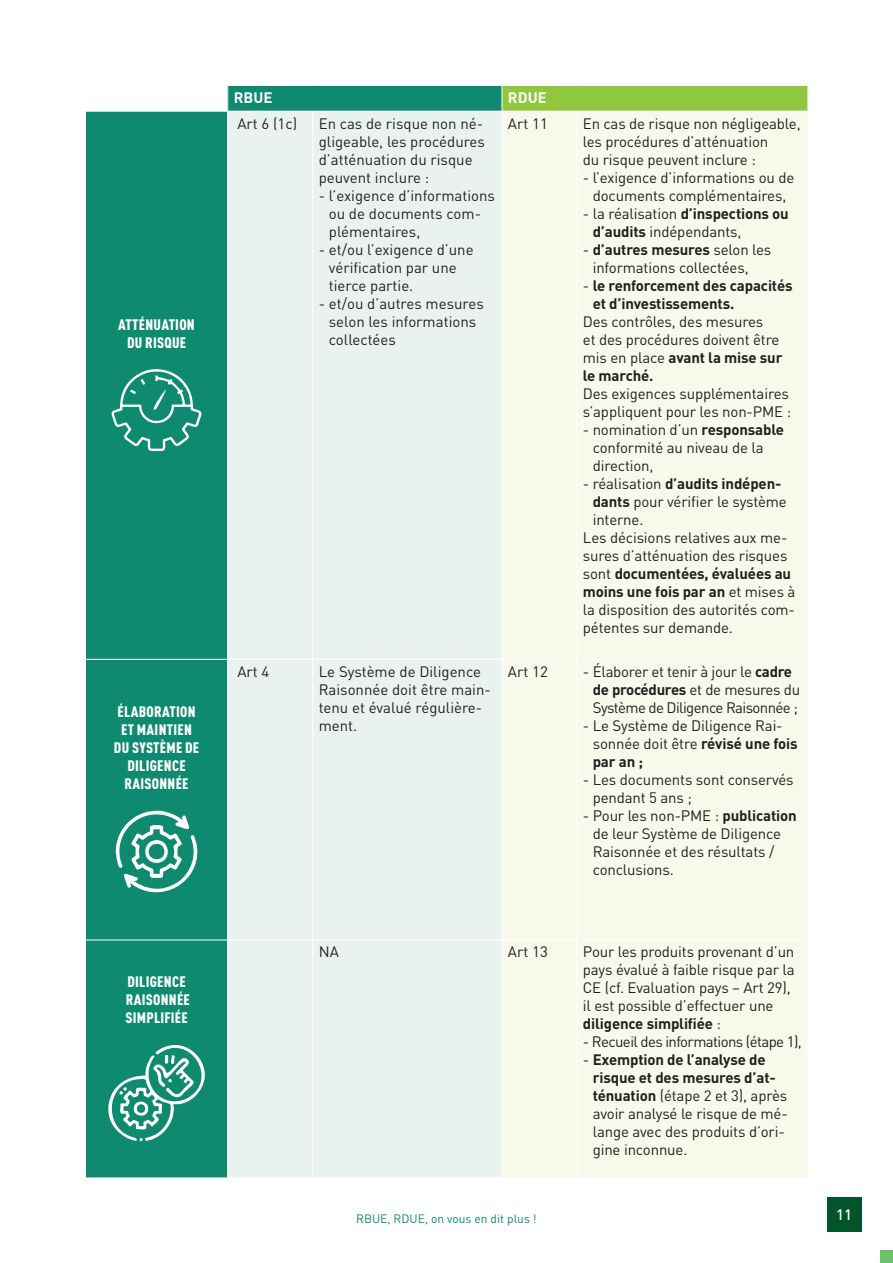
<style>
.page{position:relative;width:893px;height:1263px;background:#fff}
.page>*{position:absolute;margin:0;border:0;box-sizing:border-box;transform-origin:0 0}
.t1{font:15px/18px "DIN Pro";letter-spacing:-.01em;color:#241f1f}
.t2{font:700 15px/18px "DIN Pro";letter-spacing:-.01em;color:#241f1f}
.t3{font:15px/18px "DIN Pro";letter-spacing:-.04em;color:#241f1f}
.t4{font:900 condensed 15px/18px "DIN Pro";letter-spacing:.02em;color:#fff;text-align:center}
.t5{font:700 15px "DIN Pro";color:#fff}
.t6{font:500 15px "DIN Pro";color:#fff}
.t7{font:12px "DIN Pro";color:#0d8a6f}
.s1{font-weight:700}
.s2{font-weight:400}
</style>
<div class="page">
<div style="left:827px;top:1197px;width:34px;height:34px;background:#00552a"></div>
<div style="left:880px;top:1250px;width:13px;height:13px;background:#6ec269"></div>
<div style="left:228px;top:85px;width:274px;height:26px;background:#0d8a6f"></div>
<div style="left:502px;top:85px;width:306px;height:26px;background:#90c73d"></div>
<div style="left:86px;top:112px;width:141px;height:1065px;background:#0d8a6f"></div>
<div style="left:228px;top:112px;width:273px;height:1065px;background:#eaf2ef"></div>
<div style="left:503px;top:112px;width:304px;height:1065px;background:#f7faeb"></div>
<hr style="left:228px;top:85px;width:85px;height:1px;background:#fff">
<svg style="left:227px;top:86px;width:1px;height:25px"></svg>
<hr style="left:313px;top:85px;width:189px;height:1px;background:#fff">
<hr style="left:502px;top:85px;width:75px;height:1px;background:#fff">
<svg style="left:502px;top:86px;width:1px;height:25px"></svg>
<hr style="left:577px;top:85px;width:231px;height:1px;background:#fff">
<svg style="left:807px;top:86px;width:1px;height:25px"></svg>
<hr style="left:312px;top:112px;width:1px;height:547px;background:#fff">
<hr style="left:576px;top:112px;width:1px;height:547px;background:#fff">
<hr style="left:85px;top:659px;width:143px;height:1px;background:#fff">
<hr style="left:228px;top:659px;width:85px;height:1px;background:#fff">
<hr style="left:313px;top:659px;width:189px;height:1px;background:#fff">
<hr style="left:312px;top:660px;width:1px;height:279px;background:#fff">
<hr style="left:502px;top:659px;width:75px;height:1px;background:#fff">
<hr style="left:577px;top:659px;width:231px;height:1px;background:#fff">
<hr style="left:576px;top:660px;width:1px;height:279px;background:#fff">
<hr style="left:85px;top:939px;width:143px;height:1px;background:#fff">
<hr style="left:228px;top:939px;width:85px;height:1px;background:#fff">
<hr style="left:313px;top:939px;width:189px;height:1px;background:#fff">
<hr style="left:312px;top:940px;width:1px;height:237px;background:#fff">
<hr style="left:502px;top:939px;width:75px;height:1px;background:#fff">
<hr style="left:577px;top:939px;width:231px;height:1px;background:#fff">
<hr style="left:576px;top:940px;width:1px;height:237px;background:#fff">
<svg style="left:111px;top:368px;width:91px;height:83px;background:#319b84"></svg>
<svg style="left:114px;top:808px;width:87px;height:98px"></svg>
<svg style="left:104px;top:1030px;width:117px;height:116px;background:#319b84"></svg>
<p class="t4" style="left:118px;top:314px;width:78px">ATTÉNUATION<br>DU RISQUE</p>
<p class="t4" style="left:114px;top:701px;width:87px">ÉLABORATION<br>ET MAINTIEN<br>DU SYSTÈME DE<br>DILIGENCE<br>RAISONNÉE</p>
<p class="t4" style="left:125px;top:972px;width:66px;text-align:left">DILIGENCE<br>RAISONNÉE<br>SIMPLIFIÉE</p>
<p class="t5" style="left:234px;top:87px;width:40px">RBUE</p>
<p class="t5" style="left:508px;top:87px;width:40px">RDUE</p>
<p class="t1" style="left:237px;top:114px;width:61px">Art 6 (1c)</p>
<p class="t1" style="left:319px;top:114px;width:168px">En cas de risque non né&shy;gligeable, les procédures d’atténuation du risque peuvent inclure :</p>
<p class="t1" style="left:329px;top:186px;width:168px;text-indent:-10px">- l’exigence d’informations ou de documents com&shy;plémentaires,</p>
<p class="t1" style="left:329px;top:240px;width:146px;text-indent:-10px">- et/ou l’exigence d’une vérification par une tierce partie.</p>
<p class="t1" style="left:329px;top:294px;width:156px;text-indent:-10px">- et/ou d’autres mesures selon les informations collectées</p>
<p class="t1" style="left:508px;top:114px;width:41px">Art 11</p>
<p class="t1" style="left:583px;top:114px;width:219px">En cas de risque non négligeable, les procédures d’atténuation<br>du risque peuvent inclure :</p>
<p class="t1" style="left:583px;top:168px;width:213px;text-align:center">- l’exigence d’informations ou de documents complémentaires,</p>
<p class="t1" style="left:593px;top:204px;width:198px;text-indent:-10px">- la réalisation <span class="s1">d’inspections ou d’audits</span> indépendants,</p>
<p class="t1" style="left:593px;top:240px;width:180px;text-indent:-10px">- <span class="s1">d’autres mesures</span> selon les informations collectées,</p>
<p class="t2" style="left:593px;top:276px;width:201px;text-indent:-10px"><span class="s2">-</span> le renforcement des capacités et d’investissements.</p>
<p class="t1" style="left:583px;top:312px;width:201px">Des contrôles, des mesures<br>et des procédures doivent être mis en place <span class="s1">avant la mise sur le marché.</span></p>
<p class="t1" style="left:583px;top:384px;width:210px">Des exigences supplémentaires s’appliquent pour les non-PME :</p>
<p class="t1" style="left:593px;top:420px;width:193px;text-indent:-10px">- nomination d’un <span class="s1">responsable </span>conformité au niveau de la direction,</p>
<p class="t2" style="left:583px;top:474px;width:200px"><span class="s2">- réalisation</span> d’audits indépen-</p>
<p class="t1" style="left:593px;top:492px;width:196px"><span class="s1">dants</span> pour vérifier le système</p>
<p class="t1" style="left:593px;top:510px;width:52px">interne.</p>
<p class="t1" style="left:583px;top:528px;width:206px">Les décisions relatives aux me-</p>
<p class="t1" style="left:583px;top:546px;width:206px">sures d’atténuation des risques</p>
<p class="t2" style="left:583px;top:564px;width:210px"><span class="s2">sont</span> documentées, évaluées au</p>
<p class="t2" style="left:583px;top:582px;width:214px">moins une fois par an <span class="s2">et mises à</span></p>
<p class="t1" style="left:583px;top:600px;width:214px">la disposition des autorités com-</p>
<p class="t1" style="left:583px;top:618px;width:152px">pétentes sur demande.</p>
<p class="t1" style="left:237px;top:662px;width:34px">Art 4</p>
<p class="t1" style="left:319px;top:662px;width:174px">Le Système de Diligence<br>Raisonnée doit être main&shy;tenu et évalué régulière&shy;ment.</p>
<p class="t1" style="left:508px;top:662px;width:41px">Art 12</p>
<p class="t3" style="left:593px;top:662px;width:209px;text-indent:-10px">- Élaborer et tenir à jour le <span class="s1">cadre de procédures</span> et de mesures du<br>Système de Diligence Raisonnée ;</p>
<p class="t1" style="left:593px;top:716px;width:207px;text-indent:-10px">- Le Système de Diligence Rai&shy;sonnée doit être <span class="s1">révisé une fois par an ;</span></p>
<p class="t1" style="left:593px;top:770px;width:202px;text-indent:-10px">- Les documents sont conservés pendant 5 ans ;</p>
<p class="t1" style="left:593px;top:806px;width:206px;text-indent:-10px">- Pour les non-PME : <span class="s1">publication </span>de leur Système de Diligence<br>Raisonnée et des résultats / conclusions.</p>
<p class="t1" style="left:319px;top:942px;width:22px">NA</p>
<p class="t1" style="left:508px;top:942px;width:41px">Art 13</p>
<p class="t1" style="left:583px;top:942px;width:213px">Pour les produits provenant d’un pays évalué à faible risque par la<br>CE (cf. Evaluation pays – Art 29), il est possible d’effectuer une <span class="s1">diligence simplifiée</span> :</p>
<p class="t3" style="left:583px;top:1032px;width:220px">- Recueil des informations (étape 1),</p>
<p class="t1" style="left:593px;top:1050px;width:197px;text-indent:-10px">- <span class="s1">Exemption de l’analyse de risque et des mesures d’at&shy;ténuation</span> (étape 2 et 3), après avoir analysé le risque de mé&shy;lange avec des produits d’ori&shy;gine inconnue.</p>
<p class="t7" style="left:356px;top:1211px;width:182px">RBUE, RDUE, on vous en dit plus !</p>
<p class="t6" style="left:836px;top:1204px;width:17px">11</p>
</div>
